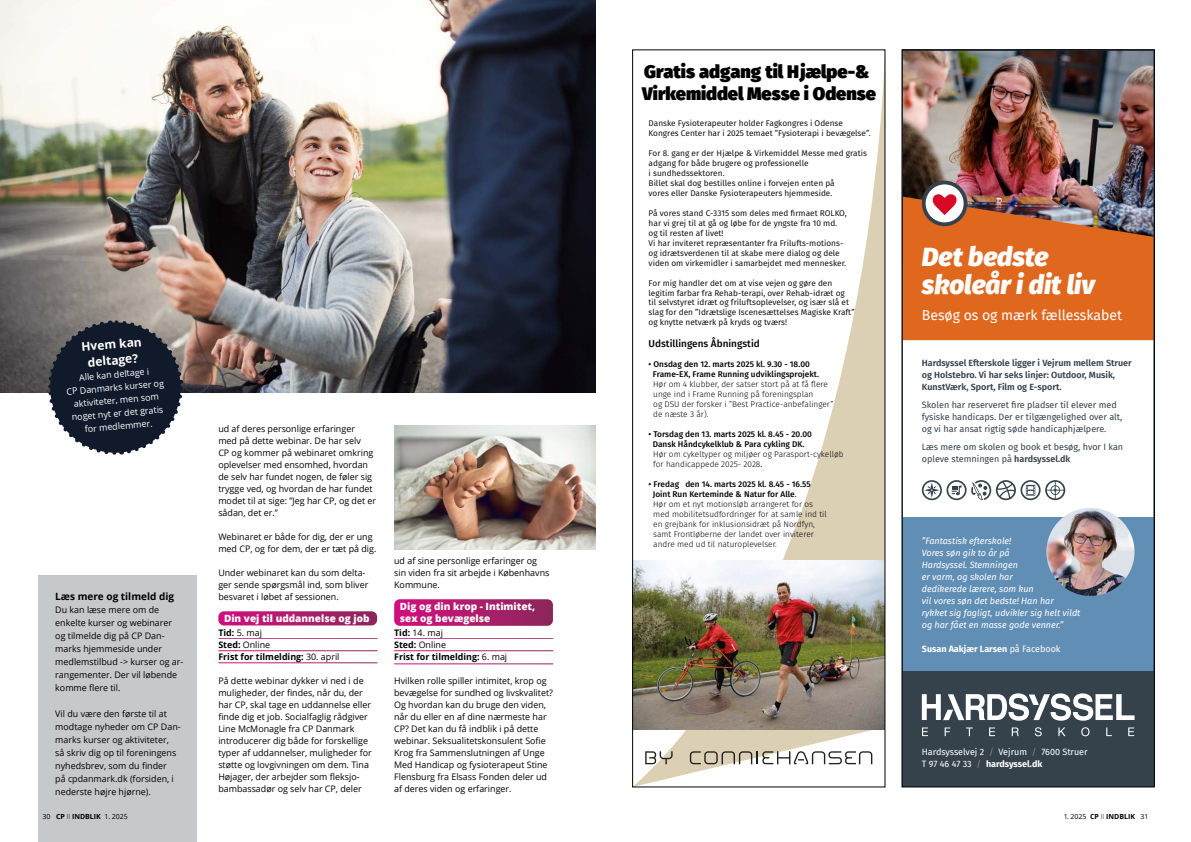
<style>
.page{position:relative;width:1191px;height:842px;background:#fff}
.page>*{position:absolute;margin:0;border:0;box-sizing:border-box;transform-origin:0 0}
.t1{font:italic 900 26px/28px "Fira Sans";color:#fff}
.t2{font:900 18.2px/21.8px "Fira Sans";color:#000}
.t3{font:14px "Fira Sans";color:#fff}
.t4{font:700 12px/16px "Open Sans";color:#fff;text-align:center}
.t5{font:800 10px/12px "Open Sans";color:#fff}
.t6{font:500 10px "Fira Sans";color:#000}
.t7{font:700 10px "Open Sans";color:#000}
.t8{font:9px/12px "Open Sans";color:#000}
.t9{font:9px/12px "Fira Sans";color:#35424c}
.t10{font:italic 9px/12px "Fira Sans";color:#fff}
.t11{font:600 9px/12px "Fira Sans";color:#35424c}
.t12{font:700 9px/12px "Open Sans";color:#000}
.t13{font:9px/13px "Open Sans";color:#fff;text-align:center}
.t14{font:9px/12px "Fira Sans";color:#fff}
.t15{font:700 9px "Fira Sans";color:#fff}
.t16{font:8.3px/10px "Fira Sans";color:#000}
.t17{font:300 8.3px/10px "Fira Sans";color:#000}
.t18{font:500 8.3px/10px "Fira Sans";color:#000}
.t19{font:700 7px "Open Sans";color:#000}
.s1{font-weight:400}
.s2{font-weight:300}
.s3{font-weight:500}
.s4{font-weight:600}
.s5{color:#878787}
.s6{font-weight:700}
</style>
<div class="page">
<svg style="left:218px;top:611px;width:159px;height:14px;background:#b12371"></svg>
<svg style="left:394px;top:599px;width:159px;height:27px;background:#b0206f"></svg>
<img style="left:0;top:0;width:595px;height:393px">
<img style="left:394px;top:425px;width:201px;height:125px">
<div style="left:38px;top:575px;width:159px;height:267px;background:#c6c9cc"></div>
<svg style="left:46px;top:318px;width:138px;height:137px;background:#414752"></svg>
<svg style="left:634px;top:92px;width:249px;height:693px"></svg>
<img style="left:634px;top:561px;width:249px;height:168px">
<svg style="left:690px;top:751px;width:182px;height:13px"></svg>
<svg style="left:645px;top:751px;width:27px;height:13px"></svg>
<div style="left:632px;top:50px;width:253px;height:737px;border:1px solid #000"></div>
<img style="left:904px;top:52px;width:248px;height:129px">
<div style="left:902px;top:671px;width:252px;height:116px;background:#35424c"></div>
<img style="left:904px;top:181px;width:248px;height:159px">
<svg style="left:922px;top:727px;width:6px;height:9px"></svg>
<svg style="left:944px;top:727px;width:6px;height:9px"></svg>
<svg style="left:966px;top:727px;width:6px;height:9px"></svg>
<svg style="left:989px;top:727px;width:6px;height:9px"></svg>
<svg style="left:1011px;top:727px;width:7px;height:9px"></svg>
<svg style="left:1034px;top:727px;width:7px;height:9px"></svg>
<svg style="left:1058px;top:727px;width:7px;height:9px"></svg>
<svg style="left:1081px;top:727px;width:8px;height:9px"></svg>
<svg style="left:1106px;top:727px;width:6px;height:9px"></svg>
<svg style="left:1128px;top:727px;width:6px;height:9px"></svg>
<svg style="left:922px;top:693px;width:212px;height:28px"></svg>
<div style="left:902px;top:518px;width:252px;height:153px;background:#618eb5"></div>
<img style="left:1046px;top:508px;width:88px;height:88px;border-radius:44px">
<svg style="left:922px;top:480px;width:143px;height:20px"></svg>
<div style="left:901px;top:50px;width:253px;height:737px;border:1px solid #000"></div>
<h3 class="t4" style="left:81px;top:339px;width:62px;rotate:-5deg">Hvem kan deltage?</h3>
<p class="t13" style="left:65px;top:372px;width:99px;rotate:-5deg">Alle kan deltage i<br>CP Danmarks kurser og aktiviteter, men som noget nyt er det gratis for medlemmer.</p>
<p class="t7" style="left:55px;top:589px;width:120px">Læs mere og tilmeld dig</p>
<p class="t8" style="left:55px;top:603px;width:130px;line-height:13px">Du kan læse mere om de enkelte kurser og webinarer og tilmelde dig på CP Dan&shy;marks hjemmeside under medlemstilbud -&gt; kurser og ar&shy;rangementer. Der vil løbende komme flere til.</p>
<p class="t8" style="left:55px;top:707px;width:127px;line-height:13px">Vil du være den første til at modtage nyheder om CP Dan&shy;marks kurser og aktiviteter,<br>så skriv dig op til foreningens nyhedsbrev, som du finder<br>på cpdanmark.dk (forsiden, i nederste højre hjørne).</p>
<p class="t19" style="left:43px;top:811px;width:87px"><span class="s1">30</span> CP <span class="s2">II</span> INDBLIK <span class="s1">1. 2025</span></p>
<p class="t8" style="left:218px;top:423px;width:159px">ud af deres personlige erfaringer<br>med på dette webinar. De har selv<br>CP og kommer på webinaret omkring oplevelser med ensomhed, hvordan de selv har fundet nogen, de føler sig trygge ved, og hvordan de har fundet modet til at sige: ”Jeg har CP, og det er sådan, det er.”</p>
<p class="t8" style="left:218px;top:530px;width:160px">Webinaret er både for dig, der er ung med CP, og for dem, der er tæt på dig.</p>
<p class="t8" style="left:218px;top:566px;width:151px">Under webinaret kan du som delta&shy;ger sende spørgsmål ind, som bliver besvaret i løbet af sessionen.</p>
<p class="t5" style="left:224px;top:612px;width:147px">Din vej til uddannelse og job</p>
<p class="t12" style="left:218px;top:627px;width:123px">Tid: <span class="s1">5. maj<br></span>Sted: <span class="s1">Online<br></span>Frist for tilmelding: <span class="s1">30. april</span></p>
<p class="t8" style="left:218px;top:675px;width:155px">På dette webinar dykker vi ned i de muligheder, der findes, når du, der har CP, skal tage en uddannelse eller finde dig et job. Socialfaglig rådgiver Line McMonagle fra CP Danmark introducerer dig både for forskellige typer af uddannelser, muligheder for støtte og lovgivningen om dem. Tina Højager, der arbejder som fleksjo&shy;bambassadør og selv har CP, deler</p>
<p class="t8" style="left:394px;top:555px;width:157px">ud af sine personlige erfaringer og sin viden fra sit arbejde i Københavns<br>Kommune.</p>
<p class="t5" style="left:400px;top:600px;width:137px">Dig og din krop - Intimitet, sex og bevægelse</p>
<p class="t12" style="left:394px;top:627px;width:115px">Tid: <span class="s1">14. maj<br></span>Sted: <span class="s1">Online<br></span>Frist for tilmelding: <span class="s1">6. maj</span></p>
<p class="t8" style="left:394px;top:675px;width:160px">Hvilken rolle spiller intimitet, krop og bevægelse for sundhed og livskvalitet?<br>Og hvordan kan du bruge den viden, når du eller en af dine nærmeste har CP? Det kan du få indblik i på dette webinar. Seksualitetskonsulent Sofie Krog fra Sammenslutningen af Unge Med Handicap og fysioterapeut Stine Flensburg fra Elsass Fonden deler ud af deres viden og erfaringer.</p>
<h2 class="t2" style="left:642px;top:61px;width:235px">Gratis adgang til Hjælpe-&amp;<br>Virkemiddel Messe i Odense</h2>
<p class="t16" style="left:648px;top:118px;width:224px">Danske Fysioterapeuter holder Fagkongres i Odense<br>Kongres Center har i 2025 temaet ”Fysioterapi i bevægelse”.</p>
<p class="t16" style="left:648px;top:148px;width:220px">For 8. gang er der Hjælpe &amp; Virkemiddel Messe med gratis adgang for både brugere og professionelle<br>i sundhedssektoren.<br>Billet skal dog bestilles online i forvejen enten på<br>vores eller Danske Fysioterapeuters hjemmeside.</p>
<p class="t16" style="left:648px;top:208px;width:199px">På vores stand C-3315 som deles med firmaet ROLKO, har vi grej til at gå og løbe for de yngste fra 10 md. og til resten af livet!<br>Vi har inviteret repræsentanter fra Frilufts-motions&shy;og idrætsverdenen til at skabe mere dialog og dele viden om virkemidler i samarbejdet med mennesker.</p>
<p class="t16" style="left:648px;top:278px;width:207px">For mig handler det om at vise vejen og gøre den legitim farbar fra Rehab-terapi, over Rehab-idræt og<br>til selvstyret idræt og friluftsoplevelser, og især slå et slag for den ”Idrætslige Iscenesættelses Magiske Kraft” og knytte netværk på kryds og tværs!</p>
<p class="t6" style="left:648px;top:337px;width:113px">Udstillingens Åbningstid</p>
<p class="t18" style="left:653px;top:359px;width:168px;text-indent:-4px">• Onsdag den 12. marts 2025 kl. 9.30 - 18.00<br>Frame-EX, Frame Running udviklingsprojekt.</p>
<p class="t17" style="left:653px;top:379px;width:182px">Hør om 4 klubber, der satser stort på at få flere unge ind i Frame Running på foreningsplan<br>og DSU der forsker i ”Best Practice-anbefalinger” de næste 3 år).</p>
<p class="t18" style="left:648px;top:429px;width:165px;text-align:center">• Torsdag den 13. marts 2025 kl. 8.45 - 20.00<br>Dansk Håndcykelklub &amp; Para cykling DK.</p>
<p class="t17" style="left:653px;top:449px;width:192px">Hør om cykeltyper og miljøer og Parasport-cykelløb for handicappede 2025- 2028<span class="s1">.</span></p>
<p class="t17" style="left:653px;top:479px;width:175px;text-indent:-4px"><span class="s3">• Fredag den 14. marts 2025 kl. 8.45 - 16.55<br>Joint Run Kerteminde &amp; Natur for Alle</span><span class="s1">.<br></span>Hør om et nyt motionsløb arrangeret for os med mobilitetsudfordringer for at samle ind til en grejbank for inklusionsidræt på Nordfyn, samt Frontløberne der landet over inviterer andre med ud til naturoplevelser.</p>
<h1 class="t1" style="left:922px;top:240px;width:174px">Det bedste skoleår i dit liv</h1>
<h3 class="t3" style="left:922px;top:305px;width:202px">Besøg os og mærk fællesskabet</h3>
<p class="t11" style="left:922px;top:357px;width:211px">Hardsyssel Efterskole ligger i Vejrum mellem Struer og Holstebro. Vi har seks linjer: Outdoor, Musik,<br>KunstVærk, Sport, Film og E-sport.</p>
<p class="t9" style="left:922px;top:399px;width:202px">Skolen har reserveret fire pladser til elever med fysiske handicaps. Der er tilgængelighed over alt, og vi har ansat rigtig søde handicaphjælpere.</p>
<p class="t9" style="left:922px;top:440px;width:203px">Læs mere om skolen og book et besøg, hvor I kan opleve stemningen på <span class="s4">hardsyssel.dk</span></p>
<p class="t10" style="left:922px;top:534px;width:160px">”Fantastisk efterskole!<br>Vores søn gik to år på<br>Hardsyssel. Stemningen<br>er varm, og skolen har<br>dedikerede lærere, som kun<br>vil vores søn det bedste! Han har rykket sig fagligt, udvikler sig helt vildt og har fået en masse gode venner.”</p>
<p class="t15" style="left:922px;top:641px;width:140px">Susan Aakjær Larsen <span class="s1">på Facebook</span></p>
<p class="t14" style="left:922px;top:746px;width:167px">Hardsysselvej 2 <span class="s5">/</span> Vejrum <span class="s5">/</span> 7600 Struer<br>T 97 46 47 33 <span class="s5">/</span> <span class="s6">hardsyssel.dk</span></p>
<p class="t19" style="left:1063px;top:811px;width:86px"><span class="s1">1. 2025</span> CP <span class="s2">II</span> INDBLIK <span class="s1">31</span></p>
</div>
